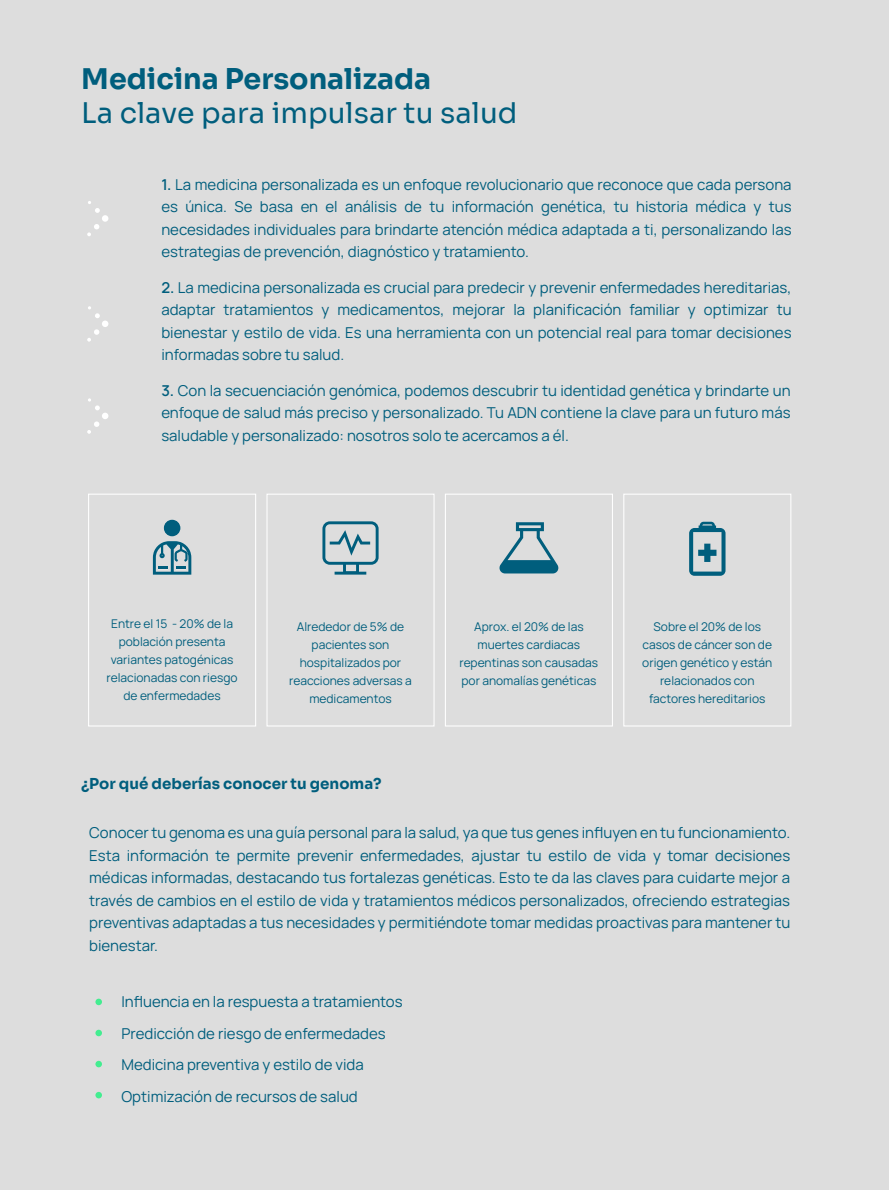
<style>
.page{position:relative;width:889px;height:1190px;background:#fff}
.page>*{position:absolute;margin:0;border:0;box-sizing:border-box;transform-origin:0 0}
.t1{font:28.5px "Sora";color:#005e7d}
.t2{font:700 28.5px "Sora";color:#005e7d}
.t3{font:15px/22.5px "Manrope";color:#005e7d;text-align:justify}
.t4{font:700 15px "Sora";color:#005e7d}
.t5{font:12px/18px "Manrope";color:#005e7d;text-align:center}
.s1{font-weight:600}
</style>
<div class="page">
<div style="left:0;top:0;width:888px;height:1190px;background:#ddd"></div>
<svg style="left:87px;top:201px;width:21px;height:35px"></svg>
<svg style="left:87px;top:306px;width:21px;height:36px"></svg>
<svg style="left:87px;top:398px;width:21px;height:36px"></svg>
<div style="left:88px;top:494px;width:168px;height:232px;border:1px solid #fff"></div>
<div style="left:266px;top:494px;width:168px;height:232px;border:1px solid #fff"></div>
<div style="left:445px;top:494px;width:168px;height:232px;border:1px solid #fff"></div>
<div style="left:623px;top:494px;width:168px;height:232px;border:1px solid #fff"></div>
<div style="left:164px;top:520px;width:16px;height:16px;background:#005e7d;border-radius:8px"></div>
<svg style="left:153px;top:541px;width:38px;height:34px"></svg>
<svg style="left:322px;top:521px;width:56px;height:53px"></svg>
<svg style="left:499px;top:522px;width:59px;height:51px"></svg>
<svg style="left:689px;top:522px;width:36px;height:54px"></svg>
<div style="left:95px;top:998px;width:7px;height:7px;background:#43ed90;border-radius:50%"></div>
<div style="left:95px;top:1030px;width:7px;height:6px;background:#43ed90;border-radius:50%"></div>
<div style="left:95px;top:1061px;width:7px;height:6px;background:#43ed90;border-radius:50%"></div>
<div style="left:95px;top:1092px;width:7px;height:6px;background:#43ed90;border-radius:50%"></div>
<h1 class="t2" style="left:81px;top:55px;width:351px">Medicina Personalizada</h1>
<h1 class="t1" style="left:81px;top:89px;width:438px">La clave para impulsar tu salud</h1>
<p class="t3" style="left:161px;top:172px;width:631px"><span class="s1">1.</span> La medicina personalizada es un enfoque revolucionario que reconoce que cada persona es única. Se basa en el análisis de tu información genética, tu historia médica y tus necesidades individuales para brindarte atención médica adaptada a ti, personalizando las estrategias de prevención, diagnóstico y tratamiento.</p>
<p class="t3" style="left:161px;top:275px;width:631px"><span class="s1">2.</span> La medicina personalizada es crucial para predecir y prevenir enfermedades hereditarias, adaptar tratamientos y medicamentos, mejorar la planificación familiar y optimizar tu bienestar y estilo de vida. Es una herramienta con un potencial real para tomar decisiones informadas sobre tu salud.</p>
<p class="t3" style="left:161px;top:378px;width:630px"><span class="s1">3.</span> Con la secuenciación genómica, podemos descubrir tu identidad genética y brindarte un enfoque de salud más preciso y personalizado. Tu ADN contiene la clave para un futuro más saludable y personalizado: nosotros solo te acercamos a él.</p>
<p class="t5" style="left:107px;top:614px;width:132px">Entre el 15 - 20% de la población presenta variantes patogénicas relacionadas con riesgo de enfermedades</p>
<p class="t5" style="left:289px;top:617px;width:124px">Alrededor de 5% de pacientes son hospitalizados por reacciones adversas a medicamentos</p>
<p class="t5" style="left:459px;top:617px;width:140px">Aprox. el 20% de las muertes cardiacas repentinas son causadas por anomalías genéticas</p>
<p class="t5" style="left:642px;top:617px;width:131px">Sobre el 20% de los casos de cáncer son de origen genético y están relacionados con factores hereditarios</p>
<p class="t4" style="left:81px;top:772px;width:302px">¿Por qué deberías conocer tu genoma?</p>
<p class="t3" style="left:89px;top:821px;width:702px">Conocer tu genoma es una guía personal para la salud, ya que tus genes influyen en tu funcionamiento.<br>Esta información te permite prevenir enfermedades, ajustar tu estilo de vida y tomar decisiones médicas informadas, destacando tus fortalezas genéticas. Esto te da las claves para cuidarte mejor a través de cambios en el estilo de vida y tratamientos médicos personalizados, ofreciendo estrategias preventivas adaptadas a tus necesidades y permitiéndote tomar medidas proactivas para mantener tu bienestar.</p>
<p class="t3" style="left:121px;top:985px;width:283px;line-height:31.5px;text-align:left">Influencia en la respuesta a tratamientos Predicción de riesgo de enfermedades Medicina preventiva y estilo de vida Optimización de recursos de salud</p>
</div>
